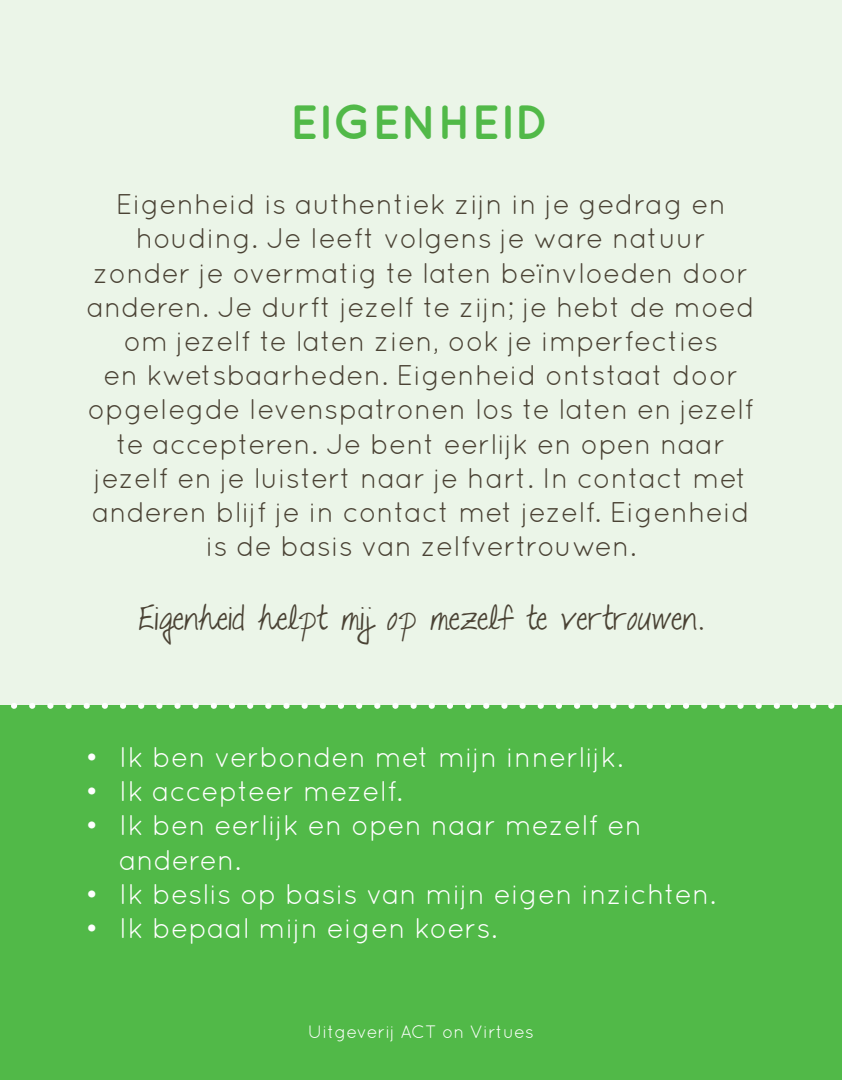
<style>
.page{position:relative;width:842px;height:1080px;background:#fff}
.page>*{position:absolute;margin:0;border:0;box-sizing:border-box;transform-origin:0 0}
.Deugd_Back{font:700 48px "Quicksand";color:#51b948}
.Mijn{font:33px "Talkingtothe Moon";color:#4a4234}
.Deugd_tekst_back{font:28.5px/34.2px "Quicksand";color:#4a4234;text-align:center}
.Deugd__Back_Opsommin{font:28.5px/34.2px "Quicksand";color:#fff}
.Copyright{font:18px "Quicksand";color:#fff}
</style>
<div class="page">
<div style="left:0;top:0;width:842px;height:706px;background:#ebf5e8"></div>
<div style="left:0;top:706px;width:842px;height:374px;background:#51b948"></div>
<svg style="left:0;top:703px;width:842px;height:6px"></svg>
<p class="Deugd_Back" style="left:290px;top:94px;width:261px">EIGENHEID</p>
<p class="Deugd_tekst_back" style="left:87px;top:187px;width:670px">Eigenheid is authentiek zijn in je gedrag en houding. Je leeft volgens je ware natuur zonder je overmatig te laten beïnvloeden door anderen. Je durft jezelf te zijn; je hebt de moed om jezelf te laten zien, ook je imperfecties<br>en kwetsbaarheden. Eigenheid ontstaat door opgelegde levenspatronen los te laten en jezelf te accepteren. Je bent eerlijk en open naar jezelf en je luistert naar je hart. In contact met anderen blijf je in contact met jezelf. Eigenheid is de basis van zelfvertrouwen.</p>
<p class="Mijn" style="left:138px;top:599px;width:567px">Eigenheid helpt mij op mezelf te vertrouwen.</p>
<p class="Deugd__Back_Opsommin" style="left:85px;top:740px;width:540px">• Ik ben verbonden met mijn innerlijk.</p>
<p class="Deugd__Back_Opsommin" style="left:85px;top:774px;width:319px">• Ik accepteer mezelf.</p>
<p class="Deugd__Back_Opsommin" style="left:119px;top:808px;width:524px;text-indent:-34px">• Ik ben eerlijk en open naar mezelf en anderen.</p>
<p class="Deugd__Back_Opsommin" style="left:85px;top:876px;width:633px">• Ik beslis op basis van mijn eigen inzichten.</p>
<p class="Deugd__Back_Opsommin" style="left:85px;top:911px;width:414px">• Ik bepaal mijn eigen koers.</p>
<p class="Copyright" style="left:308px;top:1021px;width:228px">Uitgeverij ACT on Virtues</p>
</div>
